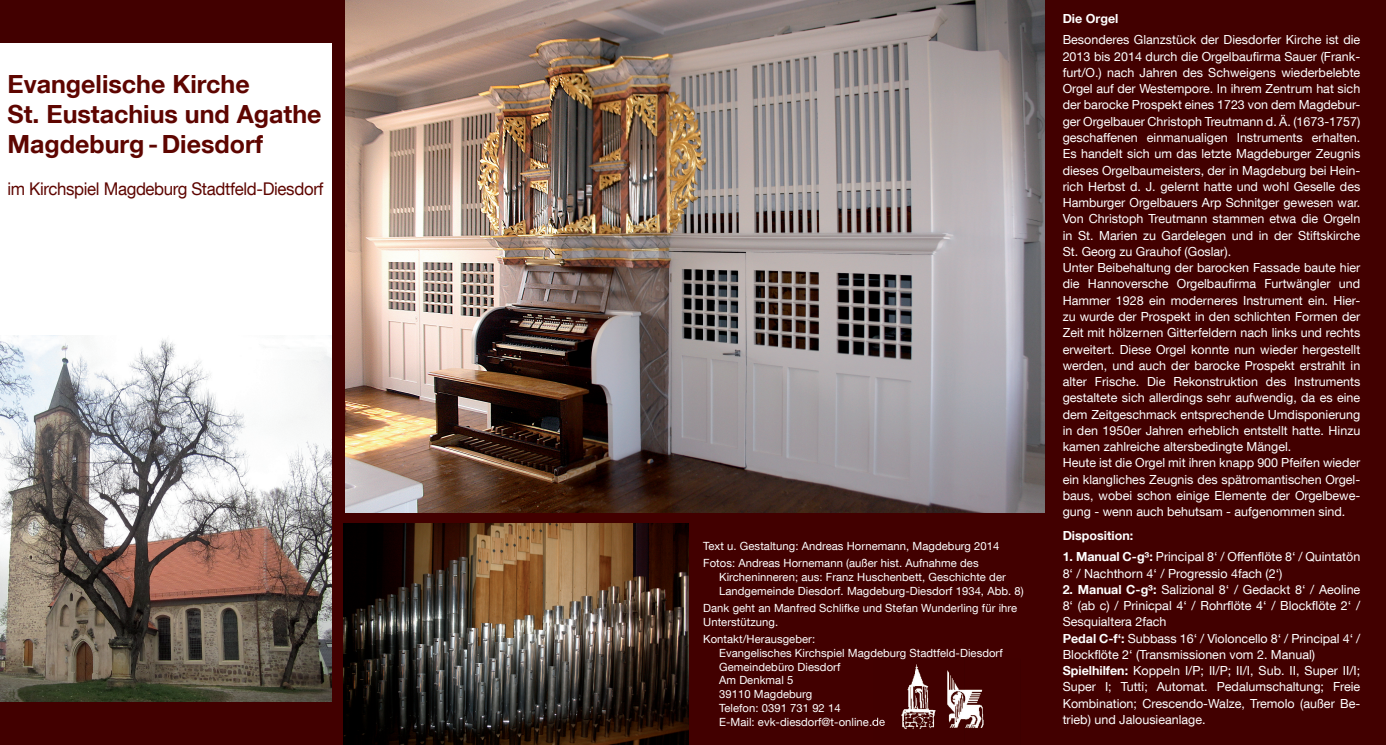
<style>
.page{position:relative;width:1386px;height:745px;background:#fff}
.page>*{position:absolute;margin:0;border:0;box-sizing:border-box;transform-origin:0 0}
.t1{font:700 25px/30px "Helvetica Neue LT Com";color:#5e0500}
.t2{font:17.5px "Helvetica Neue LT Com";letter-spacing:-.02em;color:#5e0500;scale:.96 1}
.t3{font:12.5px/16.2px "Helvetica Neue LT Com";color:#fff}
.t4{font:700 12.5px "Helvetica Neue LT Com";color:#fff}
.t5{font:11.25px/13.8px "Helvetica Neue LT Com";letter-spacing:.005em;color:#fff}
.s1{font-weight:700}
</style>
<div class="page">
<div style="left:0;top:0;width:333px;height:43px;background:#420000"></div>
<img style="left:0;top:335px;width:333px;height:366px">
<div style="left:333px;top:0;width:1052px;height:744px;background:#420000"></div>
<img style="left:344px;top:523px;width:344px;height:221px">
<img style="left:345px;top:0;width:699px;height:512px">
<div style="left:0;top:702px;width:333px;height:42px;background:#420000"></div>
<img style="left:873px;top:673px;width:42px;height:57px">
<svg style="left:873px;top:717px;width:11px;height:8px"></svg>
<img style="left:915px;top:664px;width:69px;height:65px">
<h1 class="t1" style="left:8px;top:68px;width:315px">Evangelische Kirche<br>St. Eustachius und Agathe<br>Magdeburg-Diesdorf</h1>
<h2 class="t2" style="left:8px;top:178px;width:331px">im Kirchspiel Magdeburg Stadtfeld-Diesdorf</h2>
<p class="t5" style="left:703px;top:536px;width:298px;line-height:17.2px">Text u. Gestaltung: Andreas Hornemann, Magdeburg 2014<br>Fotos: Andreas Hornemann (außer hist. Aufnahme des</p>
<p class="t5" style="left:719px;top:569px;width:306px">Kircheninneren; aus: Franz Huschenbett, Geschichte der<br>Landgemeinde Diesdorf. Magdeburg-Diesdorf 1934, Abb. 8)</p>
<p class="t5" style="left:703px;top:600px;width:315px">Dank geht an Manfred Schlifke und Stefan Wunderling für ihre<br>Unterstützung.</p>
<p class="t5" style="left:719px;top:631px;width:285px;text-indent:-16px">Kontakt/Herausgeber:<br>Evangelisches Kirchspiel Magdeburg Stadtfeld-Diesdorf<br>Gemeindebüro Diesdorf<br>Am Denkmal 5<br>39110 Magdeburg<br>Telefon: 0391 731 92 14<br>E-Mail: evk-diesdorf@t-online.de</p>
<p class="t4" style="left:1062px;top:11px;width:57px">Die Orgel</p>
<p class="t3" style="left:1062px;top:31px;width:299px">Besonderes Glanzstück der Diesdorfer Kirche ist die 2013 bis 2014 durch die Orgelbaufirma Sauer (Frank&shy;furt/O.) nach Jahren des Schweigens wiederbelebte Orgel auf der Westempore. In ihrem Zentrum hat sich der barocke Prospekt eines 1723 von dem Magdebur&shy;ger Orgelbauer Christoph Treutmann d. Ä. (1673-1757) geschaffenen einmanualigen Instruments erhalten.<br>Es handelt sich um das letzte Magdeburger Zeugnis dieses Orgelbaumeisters, der in Magdeburg bei Hein&shy;rich Herbst d. J. gelernt hatte und wohl Geselle des Hamburger Orgelbauers Arp Schnitger gewesen war.<br>Von Christoph Treutmann stammen etwa die Orgeln in St. Marien zu Gardelegen und in der Stiftskirche St. Georg zu Grauhof (Goslar).<br>Unter Beibehaltung der barocken Fassade baute hier die Hannoversche Orgelbaufirma Furtwängler und Hammer 1928 ein moderneres Instrument ein. Hier&shy;zu wurde der Prospekt in den schlichten Formen der Zeit mit hölzernen Gitterfeldern nach links und rechts erweitert. Diese Orgel konnte nun wieder hergestellt werden, und auch der barocke Prospekt erstrahlt in alter Frische. Die Rekonstruktion des Instruments gestaltete sich allerdings sehr aufwendig, da es eine dem Zeitgeschmack entsprechende Umdisponierung in den 1950er Jahren erheblich entstellt hatte. Hinzu kamen zahlreiche altersbedingte Mängel.<br>Heute ist die Orgel mit ihren knapp 900 Pfeifen wieder ein klangliches Zeugnis des spätromantischen Orgel&shy;baus, wobei schon einige Elemente der Orgelbewe&shy;gung - wenn auch behutsam - aufgenommen sind.</p>
<p class="t4" style="left:1062px;top:527px;width:72px">Disposition:</p>
<p class="t3" style="left:1062px;top:548px;width:299px"><span class="s1">1. Manual C-g³:</span> Principal 8‘ / Offenflöte 8‘ / Quintatön<br>8‘ / Nachthorn 4‘ / Progressio 4fach (2‘)</p>
<p class="t3" style="left:1062px;top:580px;width:299px"><span class="s1">2. Manual C-g³:</span> Salizional 8‘ / Gedackt 8‘ / Aeoline 8‘ (ab c) / Prinicpal 4‘ / Rohrflöte 4‘ / Blockflöte 2‘ / Sesquialtera 2fach<br><span class="s1">Pedal C-f‘:</span> Subbass 16‘ / Violoncello 8‘ / Principal 4‘ / Blockflöte 2‘ (Transmissionen vom 2. Manual)<br><span class="s1">Spielhilfen:</span> Koppeln I/P; II/P; II/I, Sub. II, Super II/I; Super I; Tutti; Automat. Pedalumschaltung; Freie Kombination; Crescendo-Walze, Tremolo (außer Be&shy;trieb) und Jalousieanlage.</p>
</div>
